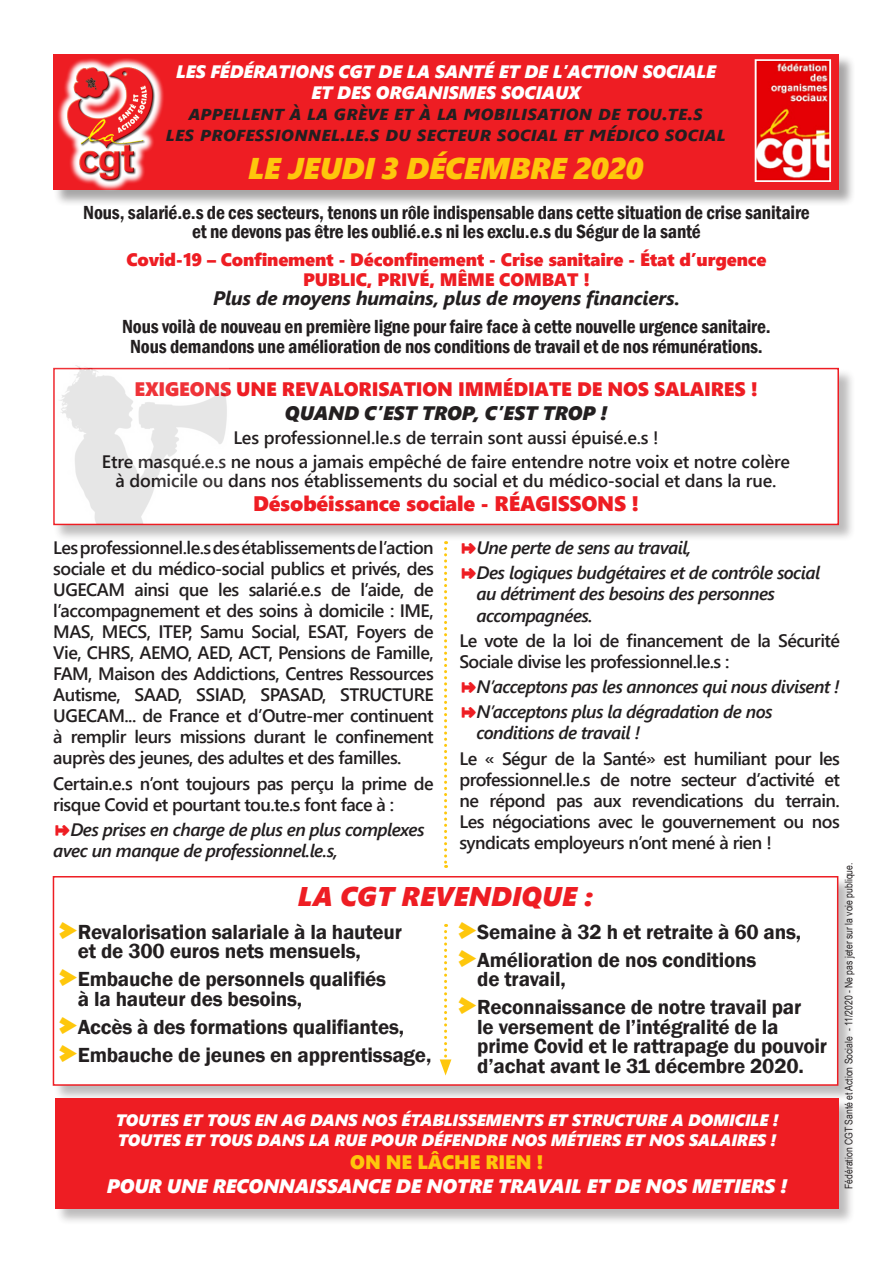
<style>
.page{position:relative;width:893px;height:1263px;background:#fff}
.page>*{position:absolute;margin:0;border:0;box-sizing:border-box;transform-origin:0 0}
.txt_courant{font:italic 30px "Segoe UI Black";letter-spacing:-.01em;color:#fec70c}
.accroche{font:italic 27px "Segoe UI Black";color:#ee1d23}
.txt_courant-2{font:600 21px/19.5px "Franklin Gothic";letter-spacing:-.01em;color:#231f20}
.txt_courant-3{font:italic 700 21px/21px "Segoe UI";letter-spacing:-.01em;color:#231f20;text-align:center}
.txt_courant-4{font:21px "Segoe UI Black";letter-spacing:-.01em;color:#ee1d23}
.txt_courant-5{font:600 condensed 19.5px/19.5px "Franklin Gothic";letter-spacing:-.01em;color:#231f20;text-align:center}
.txt_courant-6{font:italic 19.5px "Segoe UI Black";letter-spacing:-.01em;color:#fff}
.txt_courant-7{font:19.5px "Segoe UI Black";letter-spacing:-.01em;color:#ee1d23}
.txt_courant-8{font:italic 700 19.5px "Segoe UI";letter-spacing:-.01em;color:#231f20}
.txt_courant-9{font:italic 19.5px "Segoe UI Black";letter-spacing:-.01em;color:#231f20}
.txt_courant-10{font:19.5px "Segoe UI Black";letter-spacing:-.01em;color:#fec70c}
.txt_courant-11{font:600 18px/21px "Segoe UI";letter-spacing:-.03em;color:#231f20;text-align:justify}
.txt_courant-12{font:italic 600 18px/21px "Segoe UI";letter-spacing:-.03em;color:#231f20}
.txt_courant-13{font:600 18px/19.5px "Segoe UI";letter-spacing:-.01em;color:#231f20;text-align:center}
.txt_courant-14{font:18px "Segoe UI Black";letter-spacing:-.01em;color:#ee1d23}
.txt_courant-15{font:italic 18px/21px "Segoe UI Black";letter-spacing:-.01em;color:#fff;text-align:center}
.txt_courant-16{font:italic 16.5px "Segoe UI Black";letter-spacing:-.01em;color:#fff}
.t1{font:10.5px "Arial Narrow";color:#231f20}
.s1{font-family:"Follow The Arrow";font-weight:400;font-style:normal;color:#ee1d23}
.s2{font-family:"Arrowstfb";font-weight:400;color:#fec70c}
</style>
<div class="page">
<div style="left:53px;top:876px;width:802px;height:226px;background:#231f20;opacity:.3"></div>
<div style="left:53px;top:876px;width:785px;height:210px;background:#fff;border:2px solid #ee1d23"></div>
<div style="left:54px;top:54px;width:801px;height:153px;background:#231f20;opacity:.4"></div>
<div style="left:53px;top:54px;width:786px;height:136px;background:#ee1d23"></div>
<div style="left:55px;top:1098px;width:801px;height:128px;background:#231f20;opacity:.3"></div>
<div style="left:55px;top:1098px;width:784px;height:111px;background:#ee1d23"></div>
<div style="left:54px;top:368px;width:801px;height:174px;background:#231f20;opacity:.3"></div>
<div style="left:54px;top:369px;width:784px;height:155px;background:#fff"></div>
<div style="left:53px;top:368px;width:786px;height:157px;border:2px solid #ee1d23"></div>
<img style="left:54px;top:365px;width:175px;height:159px">
<svg style="left:444px;top:541px;width:3px;height:327px"></svg>
<svg style="left:440px;top:924px;width:11px;height:151px"></svg>
<img style="left:54px;top:58px;width:113px;height:137px">
<img style="left:758px;top:62px;width:70px;height:117px">
<div style="left:755px;top:59px;width:76px;height:123px;border:2px solid #fff"></div>
<p class="txt_courant-15" style="left:176px;top:60px;width:541px">LES FÉDÉRATIONS CGT DE LA SANTÉ ET DE L’ACTION SOCIALE<br>ET DES ORGANISMES SOCIAUX</p>
<p class="txt_courant-3" style="left:166px;top:99px;width:562px">appellent à la grève et à la mobilisation de tou.te.s<br>les professionnel.le.s du secteur social et médico social</p>
<p class="txt_courant" style="left:248px;top:146px;width:397px">LE JEUDI 3 DÉCEMBRE 2020</p>
<p class="txt_courant-5" style="left:83px;top:202px;width:728px">Nous, salarié.e.s de ces secteurs, tenons un rôle indispensable dans cette situation de crise sanitaire et ne devons pas être les oublié.e.s ni les exclu.e.s du Ségur de la santé</p>
<p class="txt_courant-14" style="left:126px;top:247px;width:642px">Covid-19 – Confinement - Déconfinement - Crise sanitaire - État d’urgence</p>
<p class="txt_courant-14" style="left:303px;top:266px;width:288px">PUBLIC, PRIVÉ, MÊME COMBAT !</p>
<p class="txt_courant-8" style="left:213px;top:280px;width:468px">Plus de moyens humains, plus de moyens financiers.</p>
<p class="txt_courant-5" style="left:122px;top:317px;width:650px">Nous voilà de nouveau en première ligne pour faire face à cette nouvelle urgence sanitaire.</p>
<p class="txt_courant-5" style="left:130px;top:336px;width:634px">Nous demandons une amélioration de nos conditions de travail et de nos rémunérations.</p>
<p class="txt_courant-7" style="left:134px;top:375px;width:625px">EXIGEONS UNE REVALORISATION IMMÉDIATE DE NOS SALAIRES !</p>
<p class="txt_courant-9" style="left:285px;top:398px;width:324px">QUAND C’EST TROP, C’EST TROP !</p>
<p class="txt_courant-13" style="left:233px;top:426px;width:427px">Les professionnel.le.s de terrain sont aussi épuisé.e.s !</p>
<p class="txt_courant-13" style="left:102px;top:450px;width:690px">Etre masqué.e.s ne nous a jamais empêché de faire entendre notre voix et notre colère à domicile ou dans nos établissements du social et du médico-social et dans la rue.</p>
<p class="txt_courant-4" style="left:253px;top:488px;width:388px">Désobéissance sociale - RÉAGISSONS !</p>
<p class="txt_courant-11" style="left:53px;top:536px;width:382px">Les professionnel.le.s des établissements de l’action sociale et du médico-social publics et privés, des UGECAM ainsi que les salarié.e.s de l’aide, de l’accompagnement et des soins à domicile : IME, MAS, MECS, ITEP, Samu Social, ESAT, Foyers de Vie, CHRS, AEMO, AED, ACT, Pensions de Famille, FAM, Maison des Addictions, Centres Ressources Autisme, SAAD, SSIAD, SPASAD, STRUCTURE UGECAM... de France et d’Outre-mer continuent à remplir leurs missions durant le confinement auprès des jeunes, des adultes et des familles.</p>
<p class="txt_courant-11" style="left:53px;top:771px;width:382px">Certain.e.s n’ont toujours pas perçu la prime de risque Covid et pourtant tou.te.s font face à :</p>
<p class="txt_courant-12" style="left:53px;top:816px;width:373px"><span class="s1">U</span>Des prises en charge de plus en plus complexes avec un manque de professionnel.le.s,</p>
<p class="txt_courant-12" style="left:459px;top:534px;width:233px"><span class="s1">U</span>Une perte de sens au travail,</p>
<p class="txt_courant-12" style="left:476px;top:560px;width:345px;text-indent:-17px"><span class="s1">U</span>Des logiques budgétaires et de contrôle social au détriment des besoins des personnes accompagnées.</p>
<p class="txt_courant-11" style="left:459px;top:628px;width:382px">Le vote de la loi de financement de la Sécurité<br>Sociale divise les professionnel.le.s :</p>
<p class="txt_courant-12" style="left:459px;top:673px;width:382px"><span class="s1">U</span>N’acceptons pas les annonces qui nous divisent !</p>
<p class="txt_courant-12" style="left:476px;top:698px;width:298px;text-indent:-17px"><span class="s1">U</span>N’acceptons plus la dégradation de nos conditions de travail !</p>
<p class="txt_courant-11" style="left:459px;top:746px;width:382px">Le « Ségur de la Santé» est humiliant pour les professionnel.le.s de notre secteur d’activité et ne répond pas aux revendications du terrain.<br>Les négociations avec le gouvernement ou nos syndicats employeurs n’ont mené à rien !</p>
<p class="accroche" style="left:298px;top:876px;width:296px">LA CGT REVENDIQUE :</p>
<p class="txt_courant-2" style="left:78px;top:922px;width:326px;text-indent:-18px"><span class="s2">p</span>Revalorisation salariale à la hauteur et de 300 euros nets mensuels,</p>
<p class="txt_courant-2" style="left:78px;top:970px;width:310px;text-indent:-18px"><span class="s2">p</span>Embauche de personnels qualifiés à la hauteur des besoins,</p>
<p class="txt_courant-2" style="left:60px;top:1017px;width:346px"><span class="s2">p</span>Accès à des formations qualifiantes,</p>
<p class="txt_courant-2" style="left:60px;top:1045px;width:373px"><span class="s2">p</span>Embauche de jeunes en apprentissage,</p>
<p class="txt_courant-2" style="left:459px;top:922px;width:344px"><span class="s2">p</span>Semaine à 32 h et retraite à 60 ans,</p>
<p class="txt_courant-2" style="left:477px;top:950px;width:281px;text-indent:-18px"><span class="s2">p</span>Amélioration de nos conditions de travail,</p>
<p class="txt_courant-2" style="left:477px;top:998px;width:351px;text-indent:-18px"><span class="s2">p</span>Reconnaissance de notre travail par<br>le versement de l’intégralité de la prime Covid et le rattrapage du pouvoir d’achat avant le 31 décembre 2020.</p>
<p class="txt_courant-16" style="left:116px;top:1108px;width:664px">TOUTES ET TOUS EN AG DANS NOS ÉTABLISSEMENTS ET STRUCTURE A DOMICILE !</p>
<p class="txt_courant-16" style="left:118px;top:1127px;width:660px">TOUTES ET TOUS DANS LA RUE POUR DÉFENDRE NOS MÉTIERS ET NOS SALAIRES !</p>
<p class="txt_courant-10" style="left:350px;top:1148px;width:195px">ON NE LÂCHE RIEN !</p>
<p class="txt_courant-6" style="left:107px;top:1171px;width:682px">POUR UNE RECONNAISSANCE DE NOTRE TRAVAIL ET DE NOS METIERS !</p>
<p class="t1" style="left:841px;top:1189px;width:328px;rotate:-90deg">Fédération CGT Santé et Action Sociale - 11/2020 - Ne pas jeter sur la voie publique.</p>
</div>
